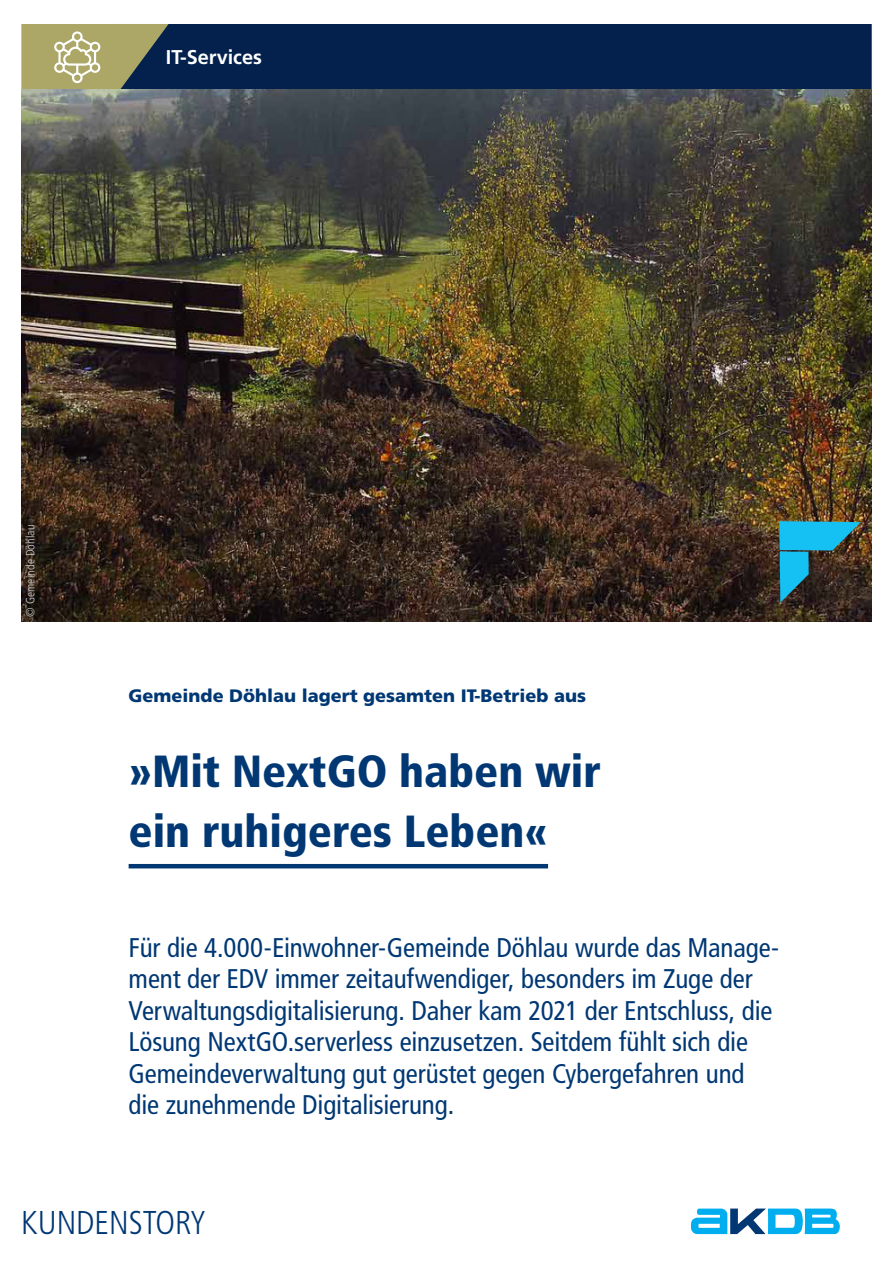
<style>
.page{position:relative;width:893px;height:1263px;background:#fff}
.page>*{position:absolute;margin:0;border:0;box-sizing:border-box;transform-origin:0 0}
.head_titel_1__Zeile_30{font:900 condensed 45px "Frutiger LT Pro";color:#013874}
.head_titel_30{font:900 condensed 45px "Frutiger LT Pro";color:#013874}
.head_titel_1__Zeile_45{font:300 condensed 33px "Frutiger LT Pro";color:#013874}
.intro_18{font:condensed 27px/31.5px "Frutiger LT Pro";letter-spacing:-.005em;color:#013874}
.t1{font:700 19.95px "Frutiger LT Pro";color:#fff}
.head_between_12{font:900 18px "Frutiger LT Pro";color:#013874}
.bu_9{font:300 condensed 12px "Frutiger LT Pro";letter-spacing:.01em;color:#d1d2d4}
</style>
<div class="page">
<div style="left:169px;top:24px;width:703px;height:65px;background:#04214d"></div>
<svg style="left:691px;top:1208px;width:149px;height:26px"></svg>
<svg style="left:21px;top:24px;width:148px;height:65px;background:#97976e"></svg>
<hr style="left:129px;top:864px;width:419px;height:4px;background:#013874">
<img style="left:21px;top:89px;width:851px;height:532px">
<img style="left:779px;top:521px;width:82px;height:82px">
<p class="t1" style="left:166px;top:45px;width:98px">IT-Services</p>
<p class="bu_9" style="left:23px;top:617px;width:94px;rotate:-90deg">© Gemeinde Döhlau</p>
<p class="head_between_12" style="left:129px;top:684px;width:459px">Gemeinde Döhlau lagert gesamten IT-Betrieb aus</p>
<p class="head_titel_1__Zeile_30" style="left:129px;top:744px;width:474px">»Mit NextGO haben wir</p>
<p class="head_titel_30" style="left:129px;top:804px;width:421px">ein ruhigeres Leben«</p>
<p class="intro_18" style="left:129px;top:932px;width:652px">Für die 4.000-Einwohner-Gemeinde Döhlau wurde das Manage&shy;ment der EDV immer zeitaufwendiger, besonders im Zuge der Verwaltungsdigitalisierung. Daher kam 2021 der Entschluss, die Lösung NextGO.serverless einzusetzen. Seitdem fühlt sich die Gemeindeverwaltung gut gerüstet gegen Cybergefahren und die zunehmende Digitalisierung.</p>
<p class="head_titel_1__Zeile_45" style="left:21px;top:1203px;width:186px">KUNDENSTORY</p>
</div>
